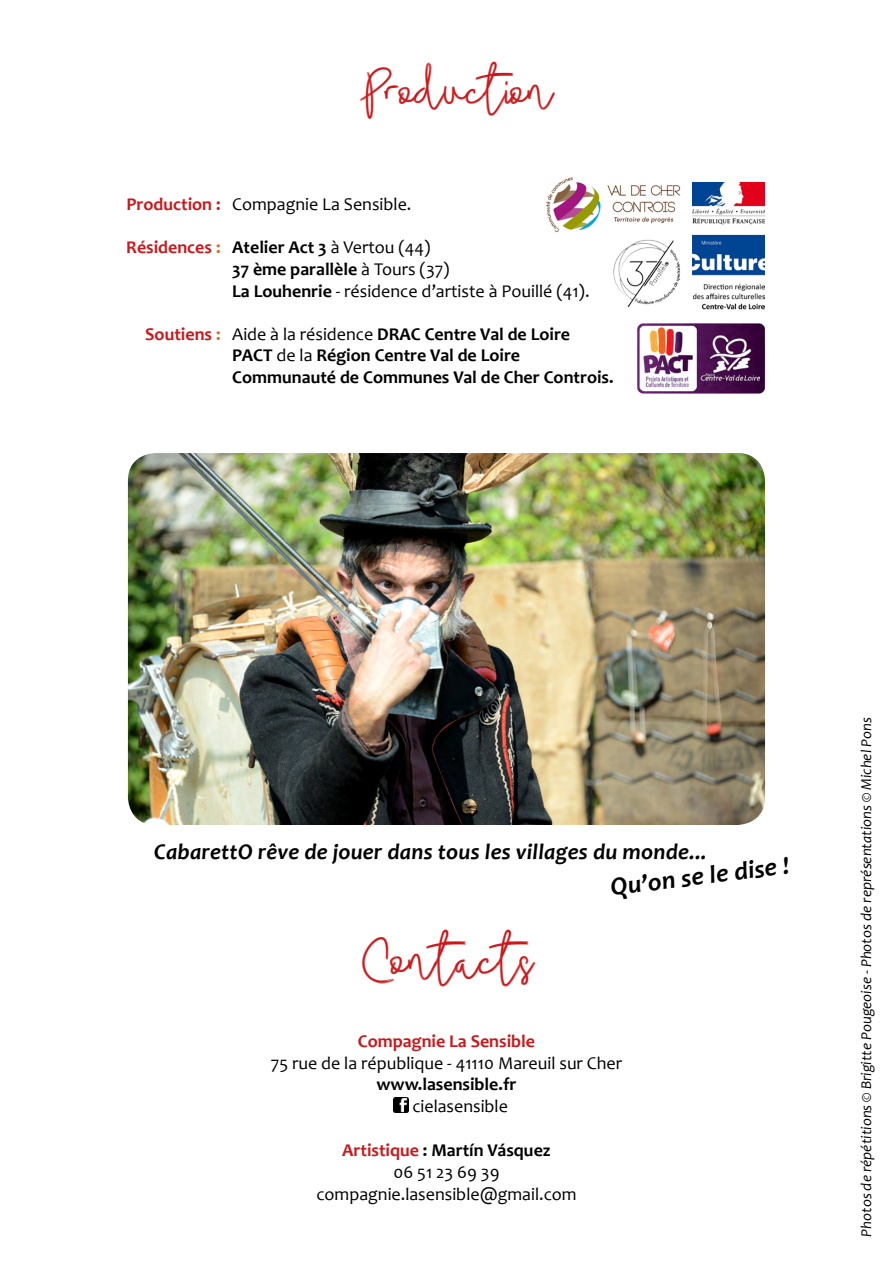
<style>
.page{position:relative;width:893px;height:1263px;background:#fff}
.page>*{position:absolute;margin:0;border:0;box-sizing:border-box;transform-origin:0 0}
.t1{font:31.5px "Budhayanti Script";color:#cd171a}
.t2{font:30px "Budhayanti Script";color:#cd171a}
.t3{font:italic 700 25.5px "Candara";color:#000}
.t4{font:italic 700 22.5px "Candara";letter-spacing:.01em;color:#000}
.t5{font:18px/21.6px "Candara";color:#000;text-align:center}
.t6{font:700 18px/21.6px "Candara";color:#000}
.t7{font:700 18px "Candara";color:#cd171a}
.t8{font:italic 15px "Candara";color:#000}
.s1{color:#e16510}
.s2{font-weight:700}
.s3{font-weight:400}
.s4{font-weight:700;color:#cd171a}
</style>
<div class="page">
<img style="left:128px;top:453px;width:637px;height:372px">
<img style="left:637px;top:323px;width:129px;height:71px">
<img style="left:546px;top:177px;width:135px;height:56px">
<img style="left:693px;top:183px;width:71px;height:127px">
<img style="left:613px;top:239px;width:68px;height:68px">
<img style="left:393px;top:1097px;width:16px;height:16px">
<h2 class="t2" style="left:359px;top:74px;width:195px">Production</h2>
<p class="t7" style="left:126px;top:193px;width:96px">Production :</p>
<p class="t7" style="left:126px;top:236px;width:96px">Résidences <span class="s1">:</span></p>
<p class="t7" style="left:145px;top:323px;width:77px">Soutiens <span class="s1">:</span></p>
<p class="t5" style="left:232px;top:193px;width:181px">Compagnie La Sensible.</p>
<p class="t5" style="left:232px;top:237px;width:359px;text-align:left"><span class="s2">Atelier Act 3</span> à Vertou (44)<br><span class="s2">37 ème parallèle</span> à Tours (37)<br><span class="s2">La Louhenrie</span> - résidence d’artiste à Pouillé (41).</p>
<p class="t6" style="left:232px;top:323px;width:383px"><span class="s3">Aide à la résidence</span> DRAC Centre Val de Loire<br>PACT <span class="s3">de la</span> Région Centre Val de Loire<br>Communauté de Communes Val de Cher Controis.</p>
<p class="t4" style="left:154px;top:838px;width:554px">CabarettO rêve de jouer dans tous les villages du monde...</p>
<h3 class="t3" style="left:609px;top:871px;width:181px;rotate:-7deg">Qu’on se le dise !</h3>
<h1 class="t1" style="left:361px;top:943px;width:177px">Contacts</h1>
<p class="t7" style="left:358px;top:1030px;width:179px">Compagnie La Sensible</p>
<p class="t5" style="left:271px;top:1052px;width:353px">75 rue de la république - 41110 Mareuil sur Cher</p>
<p class="t6" style="left:376px;top:1073px;width:141px">www.lasensible.fr</p>
<p class="t5" style="left:412px;top:1095px;width:97px">cielasensible</p>
<p class="t5" style="left:316px;top:1139px;width:262px"><span class="s4">Artistique</span> <span class="s2">: Martín Vásquez<br></span>06 51 23 69 39 compagnie.lasensible@gmail.com</p>
<p class="t8" style="left:857px;top:1237px;width:521px;rotate:-90deg">Photos de répétitions © Brigitte Pougeoise - Photos de représentations © Michel Pons</p>
</div>
